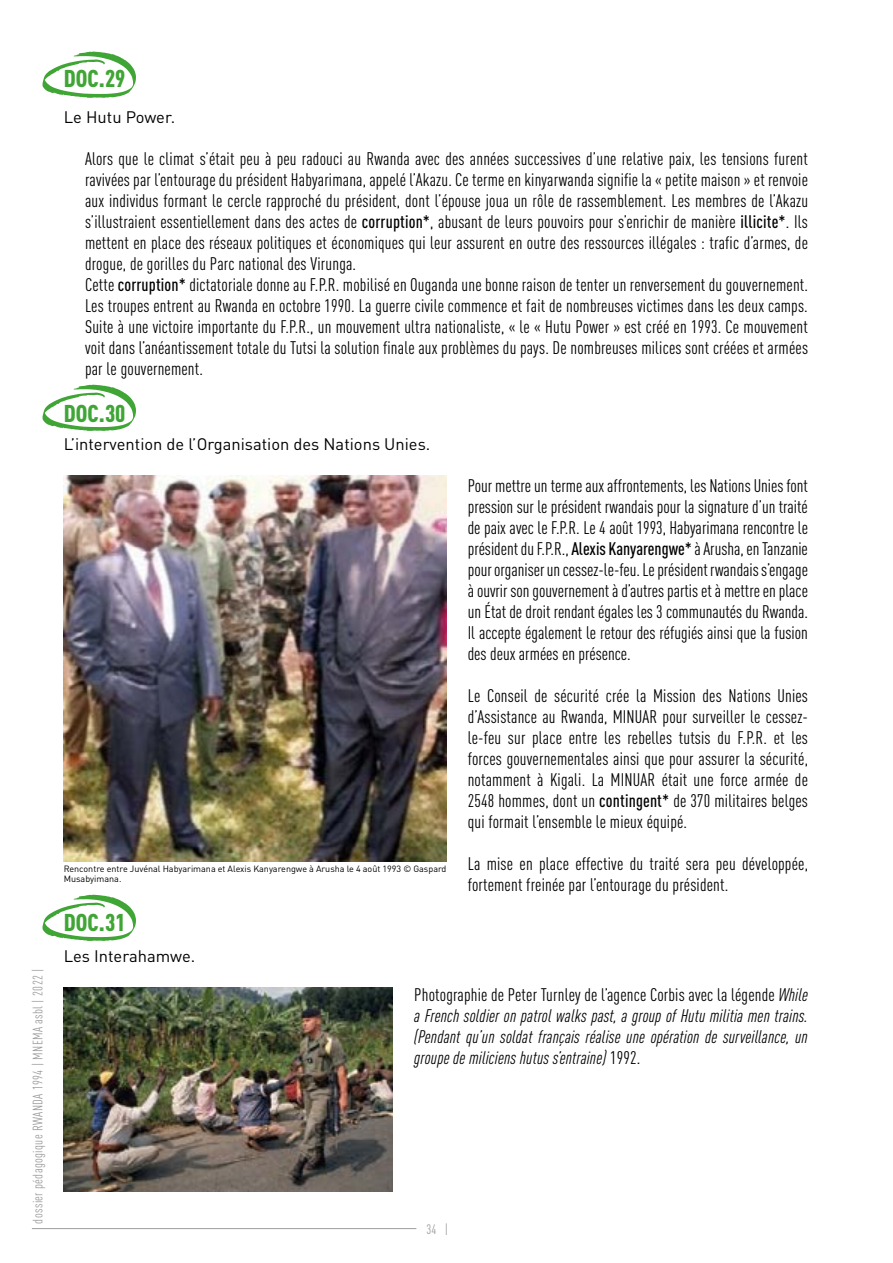
<style>
.page{position:relative;width:893px;height:1263px;background:#fff}
.page>*{position:absolute;margin:0;border:0;box-sizing:border-box;transform-origin:0 0}
.t1{font:900 condensed 24px "DIN Pro";color:#3fa535}
.t2{font:condensed 18px/21px "DIN Pro";letter-spacing:.01em;color:#000}
.t3{font:italic condensed 18px/21px "DIN Pro";letter-spacing:.01em;color:#000;text-align:justify}
.t4{font:16.5px "DIN Pro";color:#000}
.t5{font:condensed 13.5px "DIN Pro";letter-spacing:.025em;color:#9d9d9c}
.t6{font:9px/9.8px "DIN Pro";color:#000}
.s1{font-weight:500}
.s2{font-style:normal}
</style>
<div class="page">
<hr style="left:32px;top:1228px;width:384px;height:1px;background:#9d9d9c">
<img style="left:64px;top:475px;width:382px;height:386px">
<img style="left:64px;top:987px;width:329px;height:204px">
<svg style="left:42px;top:51px;width:94px;height:47px"></svg>
<svg style="left:42px;top:384px;width:94px;height:47px"></svg>
<svg style="left:42px;top:894px;width:94px;height:47px"></svg>
<p class="t5" style="left:28px;top:1223px;width:256px;rotate:-90deg">dossier pédagogique RWANDA 1994 | MNEMA asbl | 2022 |</p>
<h1 class="t1" style="left:64px;top:60px;width:63px">DOC.29</h1>
<p class="t4" style="left:64px;top:104px;width:113px">Le Hutu Power.</p>
<p class="t2" style="left:85px;top:147px;width:724px">Alors que le climat s’était peu à peu radouci au Rwanda avec des années successives d’une relative paix, les tensions furent ravivées par l’entourage du président Habyarimana, appelé l’Akazu. Ce terme en kinyarwanda signifie la « petite maison » et renvoie aux individus formant le cercle rapproché du président, dont l’épouse joua un rôle de rassemblement. Les membres de l’Akazu s’illustraient essentiellement dans des actes de <span class="s1">corruption*</span>, abusant de leurs pouvoirs pour s’enrichir de manière <span class="s1">illicite*</span>. Ils mettent en place des réseaux politiques et économiques qui leur assurent en outre des ressources illégales : trafic d’armes, de drogue, de gorilles du Parc national des Virunga.<br>Cette <span class="s1">corruption*</span> dictatoriale donne au F.P.R. mobilisé en Ouganda une bonne raison de tenter un renversement du gouvernement.<br>Les troupes entrent au Rwanda en octobre 1990. La guerre civile commence et fait de nombreuses victimes dans les deux camps.<br>Suite à une victoire importante du F.P.R., un mouvement ultra nationaliste, « le « Hutu Power » est créé en 1993. Ce mouvement voit dans l’anéantissement totale du Tutsi la solution finale aux problèmes du pays. De nombreuses milices sont créées et armées par le gouvernement.</p>
<h1 class="t1" style="left:64px;top:394px;width:63px">DOC.30</h1>
<p class="t4" style="left:64px;top:431px;width:368px">L’intervention de l’Organisation des Nations Unies.</p>
<p class="t6" style="left:64px;top:863px;width:384px">Rencontre entre Juvénal Habyarimana et Alexis Kanyarengwe à Arusha le 4 août 1993 © Gaspard<br>Musabyimana.</p>
<h1 class="t1" style="left:64px;top:903px;width:63px">DOC.31</h1>
<p class="t4" style="left:64px;top:943px;width:133px">Les Interahamwe.</p>
<p class="t2" style="left:468px;top:473px;width:342px;text-align:justify">Pour mettre un terme aux affrontements, les Nations Unies font pression sur le président rwandais pour la signature d’un traité de paix avec le F.P.R. Le 4 août 1993, Habyarimana rencontre le président du F.P.R., <span class="s1">Alexis Kanyarengwe*</span> à Arusha, en Tanzanie pour organiser un cessez-le-feu. Le président rwandais s’engage à ouvrir son gouvernement à d’autres partis et à mettre en place un État de droit rendant égales les 3 communautés du Rwanda.<br>Il accepte également le retour des réfugiés ainsi que la fusion des deux armées en présence.</p>
<p class="t2" style="left:468px;top:683px;width:342px;text-align:justify">Le Conseil de sécurité crée la Mission des Nations Unies d’Assistance au Rwanda, MINUAR pour surveiller le cessez&shy;le-feu sur place entre les rebelles tutsis du F.P.R. et les forces gouvernementales ainsi que pour assurer la sécurité, notamment à Kigali. La MINUAR était une force armée de 2548 hommes, dont un <span class="s1">contingent*</span> de 370 militaires belges qui formait l’ensemble le mieux équipé.</p>
<p class="t2" style="left:468px;top:851px;width:342px">La mise en place effective du traité sera peu développée, fortement freinée par l’entourage du président.</p>
<p class="t3" style="left:414px;top:982px;width:395px"><span class="s2">Photographie de Peter Turnley de l’agence Corbis avec la légende</span> While a French soldier on patrol walks past, a group of Hutu militia men trains. (Pendant qu’un soldat français réalise une opération de surveillance, un groupe de miliciens hutus s’entraine) <span class="s2">1992.</span></p>
<p class="t5" style="left:427px;top:1219px;width:23px">34 |</p>
</div>
